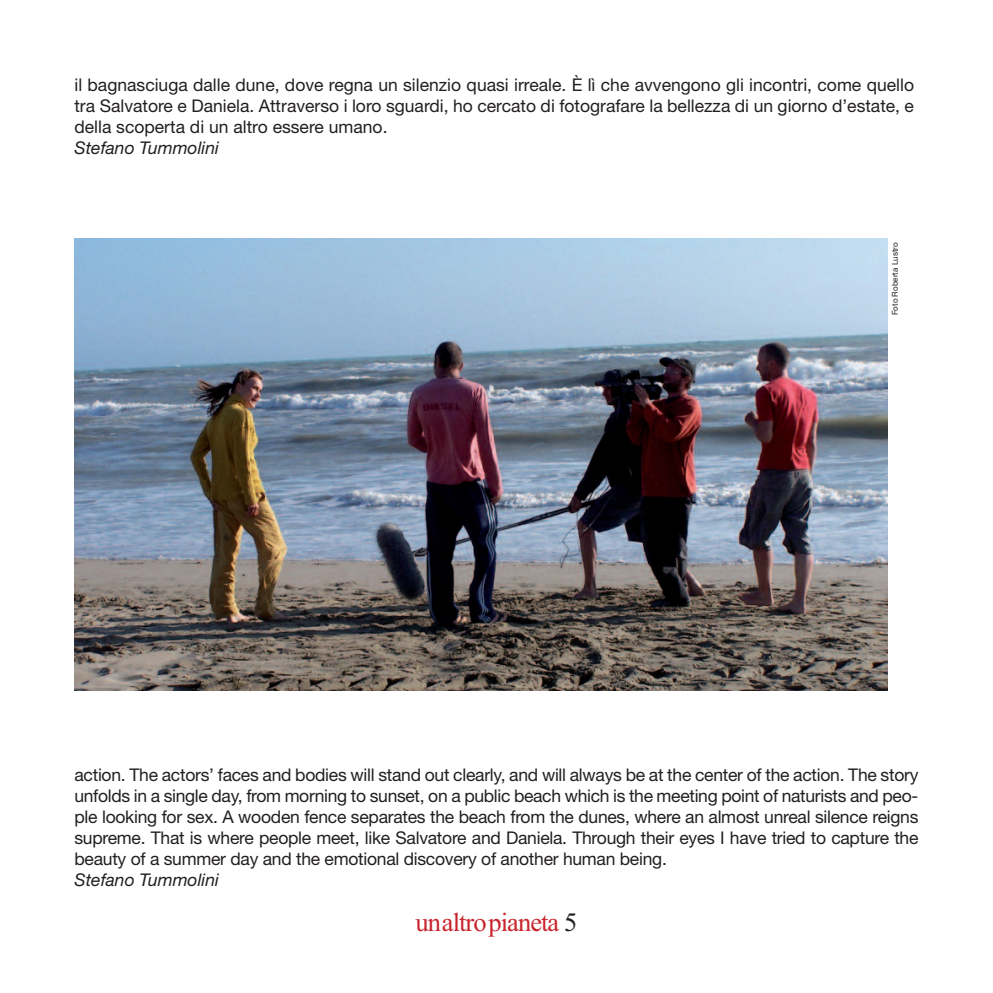
<style>
.page{position:relative;width:993px;height:993px;background:#fff}
.page>*{position:absolute;margin:0;border:0;box-sizing:border-box;transform-origin:0 0}
.t1{font:26.43px "Times New Roman";letter-spacing:-.035em;color:#c8242b}
.t2{font:17.5px/21px "Helvetica Neue";letter-spacing:-.015em;color:#231f20;text-align:justify}
.t3{font:italic 17.5px "Helvetica Neue";color:#231f20}
.t4{font:8.05px "Helvetica Neue";color:#231f20}
.s1{color:#231f20}
</style>
<div class="page">
<img style="left:74px;top:238px;width:812px;height:452px">
<p class="t2" style="left:74px;top:74px;width:840px">il bagnasciuga dalle dune, dove regna un silenzio quasi irreale. È lì che avvengono gli incontri, come quello tra Salvatore e Daniela. Attraverso i loro sguardi, ho cercato di fotografare la bellezza di un giorno d’estate, e della scoperta di un altro essere umano.</p>
<p class="t3" style="left:74px;top:142px;width:146px">Stefano Tummolini</p>
<p class="t4" style="left:890px;top:315px;width:74px;rotate:-90deg">Foto Roberta Lustro</p>
<p class="t2" style="left:74px;top:764px;width:845px">action. The actors’ faces and bodies will stand out clearly, and will always be at the center of the action. The story unfolds in a single day, from morning to sunset, on a public beach which is the meeting point of naturists and peo&shy;ple looking for sex. A wooden fence separates the beach from the dunes, where an almost unreal silence reigns supreme. That is where people meet, like Salvatore and Daniela. Through their eyes I have tried to capture the beauty of a summer day and the emotional discovery of another human being.</p>
<p class="t3" style="left:74px;top:873px;width:146px">Stefano Tummolini</p>
<h1 class="t1" style="left:415px;top:905px;width:163px">unaltropianeta <span class="s1">5</span></h1>
</div>
